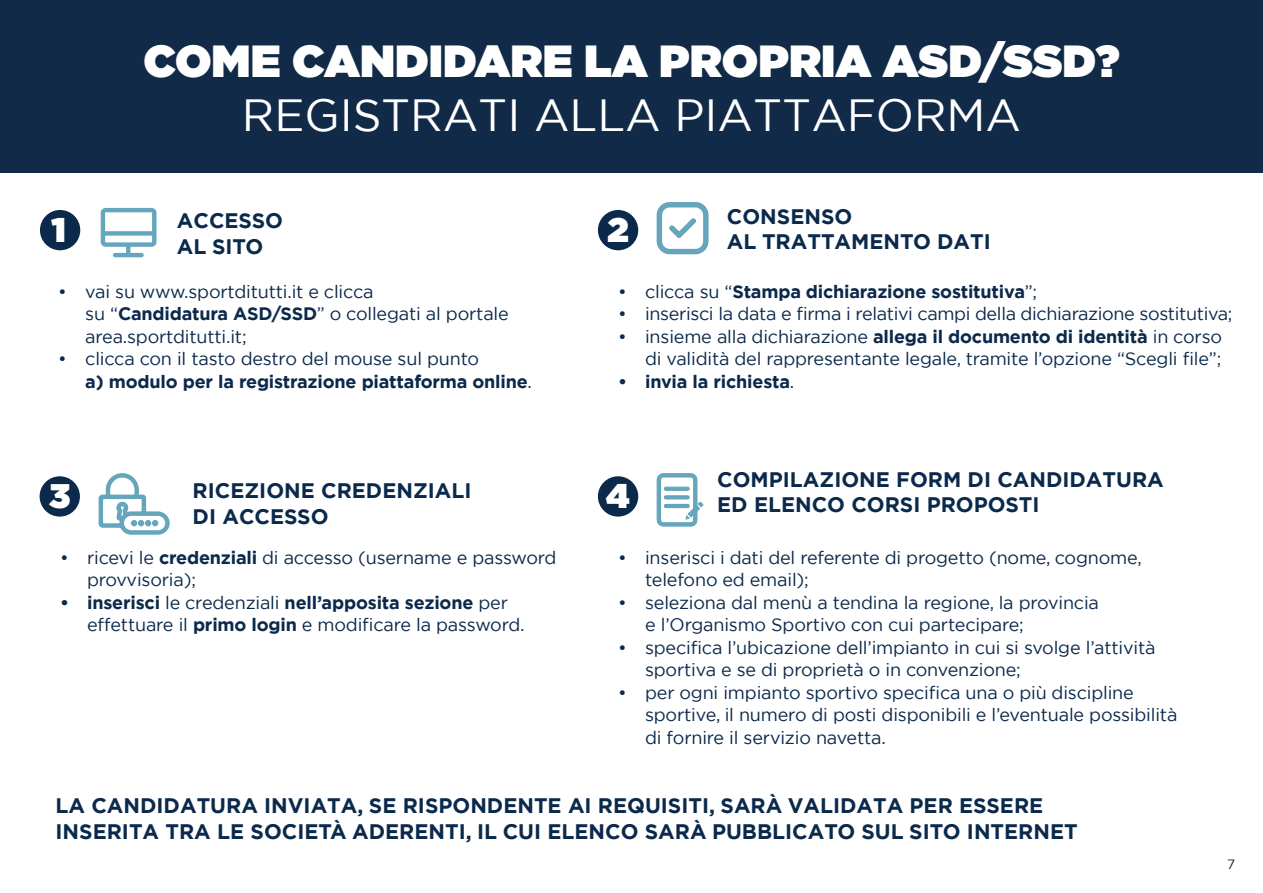
<style>
.page{position:relative;width:1263px;height:893px;background:#fff}
.page>*{position:absolute;margin:0;border:0;box-sizing:border-box;transform-origin:0 0}
.t1{font:900 45px "Gotham";color:#fff}
.t2{font:45px "Gotham";color:#fff}
.t3{font:900 34.2px "Gotham";color:#fff}
.t4{font:700 21px/25.5px "Gotham";color:#0b294b}
.t5{font:18px/22.5px "Gotham";letter-spacing:-.01em;color:#0b294b}
.t6{font:700 18px/22.5px "Gotham";letter-spacing:-.01em;color:#0b294b}
.t7{font:13.5px "Gotham";color:#231f20}
.s1{font-weight:700}
.s2{font-weight:400}
</style>
<div class="page">
<div style="left:0;top:0;width:1263px;height:172px;background:#102a47"></div>
<svg style="left:656px;top:473px;width:48px;height:54px"></svg>
<svg style="left:98px;top:473px;width:72px;height:62px"></svg>
<svg style="left:656px;top:202px;width:53px;height:53px"></svg>
<svg style="left:101px;top:208px;width:55px;height:49px"></svg>
<div style="left:40px;top:210px;width:40px;height:40px;background:#0b294b;border-radius:50%"></div>
<div style="left:40px;top:476px;width:40px;height:41px;background:#0b294b;border-radius:50%"></div>
<div style="left:598px;top:476px;width:40px;height:41px;background:#0b294b;border-radius:50%"></div>
<div style="left:598px;top:210px;width:40px;height:40px;background:#0b294b;border-radius:50%"></div>
<h2 class="t3" style="left:51px;top:205px;width:16px">1</h2>
<h1 class="t1" style="left:143px;top:29px;width:977px">COME CANDIDARE LA PROPRIA ASD/SSD?</h1>
<h1 class="t2" style="left:242px;top:86px;width:781px">REGISTRATI ALLA PIATTAFORMA</h1>
<p class="t4" style="left:177px;top:208px;width:108px">ACCESSO<br>AL SITO</p>
<h2 class="t3" style="left:607px;top:205px;width:23px">2</h2>
<p class="t4" style="left:727px;top:203px;width:265px">CONSENSO<br>AL TRATTAMENTO DATI</p>
<p class="t5" style="left:85px;top:280px;width:425px;text-indent:-27px">• vai su www.sportditutti.it e clicca<br>su “<span class="s1">Candidatura ASD/SSD</span>” o collegati al portale area.sportditutti.it;</p>
<p class="t6" style="left:85px;top:348px;width:448px;text-indent:-27px"><span class="s2">• clicca con il tasto destro del mouse sul punto<br></span>a) modulo per la registrazione piattaforma online<span class="s2">.</span></p>
<p class="t6" style="left:618px;top:280px;width:421px"><span class="s2">• clicca su “</span>Stampa dichiarazione sostitutiva<span class="s2">”;</span></p>
<p class="t5" style="left:618px;top:302px;width:616px">• inserisci la data e firma i relativi campi della dichiarazione sostitutiva;</p>
<p class="t5" style="left:618px;top:325px;width:605px;text-align:right">• insieme alla dichiarazione <span class="s1">allega il documento di identità</span> in corso di validità del rappresentante legale, tramite l’opzione “Scegli file”;</p>
<p class="t6" style="left:618px;top:370px;width:178px">• invia la richiesta<span class="s2">.</span></p>
<p class="t4" style="left:193px;top:478px;width:280px">RICEZIONE CREDENZIALI<br>DI ACCESSO</p>
<p class="t4" style="left:717px;top:466px;width:448px">COMPILAZIONE FORM DI CANDIDATURA<br>ED ELENCO CORSI PROPOSTI</p>
<h2 class="t3" style="left:49px;top:471px;width:23px">3</h2>
<h2 class="t3" style="left:606px;top:471px;width:25px">4</h2>
<p class="t5" style="left:87px;top:545px;width:471px;text-indent:-27px">• ricevi le <span class="s1">credenziali</span> di accesso (username e password provvisoria);</p>
<p class="t5" style="left:87px;top:590px;width:439px;text-indent:-27px"><span class="s1">• inserisci</span> le credenziali <span class="s1">nell’apposita sezione</span> per effettuare il <span class="s1">primo login</span> e modificare la password.</p>
<p class="t5" style="left:645px;top:545px;width:498px;text-indent:-27px">• inserisci i dati del referente di progetto (nome, cognome, telefono ed email);</p>
<p class="t5" style="left:645px;top:590px;width:455px;text-indent:-27px">• seleziona dal menù a tendina la regione, la provincia e l’Organismo Sportivo con cui partecipare;</p>
<p class="t5" style="left:645px;top:635px;width:512px;text-indent:-27px">• specifica l’ubicazione dell’impianto in cui si svolge l’attività sportiva e se di proprietà o in convenzione;</p>
<p class="t5" style="left:645px;top:680px;width:534px;text-indent:-27px">• per ogni impianto sportivo specifica una o più discipline sportive, il numero di posti disponibili e l’eventuale possibilità di fornire il servizio navetta.</p>
<p class="t4" style="left:56px;top:793px;width:1024px">LA CANDIDATURA INVIATA, SE RISPONDENTE AI REQUISITI, SARÀ VALIDATA PER ESSERE<br>INSERITA TRA LE SOCIETÀ ADERENTI, IL CUI ELENCO SARÀ PUBBLICATO SUL SITO INTERNET</p>
<p class="t7" style="left:1227px;top:855px;width:10px">7</p>
</div>
